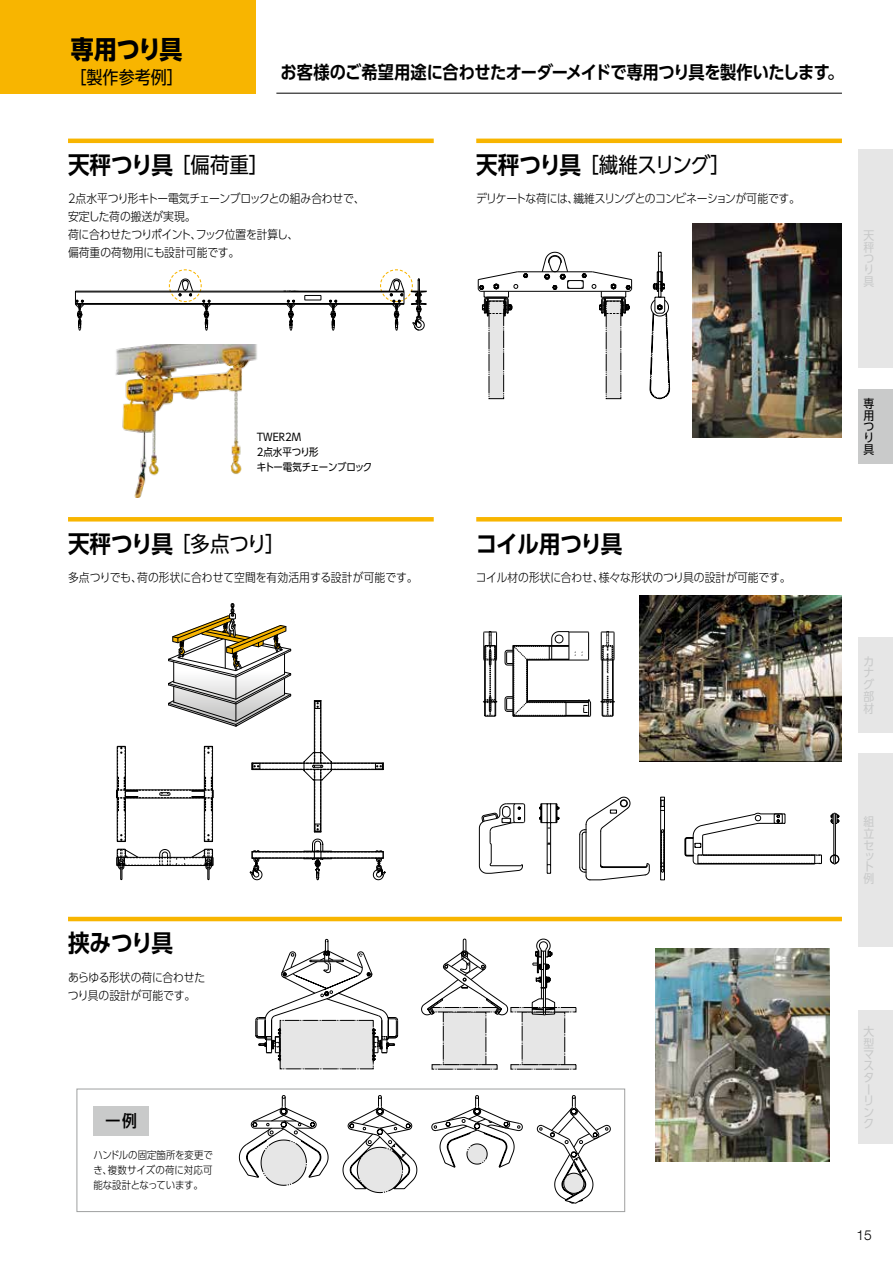
<style>
.page{position:relative;width:893px;height:1263px;background:#fff}
.page>*{position:absolute;margin:0;border:0;box-sizing:border-box;transform-origin:0 0}
.t1{font:700 25.5px "UD Shin Go C Oniz Pr 6";letter-spacing:-.03em;color:#000}
.t2{font:24px "UD Shin Go C Oniz Pr 6 De B";letter-spacing:-.03em;color:#000}
.t3{font:21.6px "UD Shin Go C Oniz Pr 6";letter-spacing:-.025em;color:#000}
.t4{font:18px "UD Shin Go C Oniz Pr 6 De B";letter-spacing:-.02em;color:#000}
.t5{font:17.85px "UD Shin Go C Oniz Pr 6";color:#000}
.t6{font:500 16.5px "UD Shin Go C Oniz Pr 6";color:#000}
.t7{font:300 13.8px "Helvetica Neue LT Com";color:#000}
.t8{font:300 12px/18px "UD Shin Go C Oniz Pr 6";letter-spacing:-.015em;color:#000}
.t9{font:300 12px "UD Shin Go C Oniz Pr 6";letter-spacing:-.035em;color:#000}
.t10{font:12px/11.6px "UD Shin Go C Oniz Pr 6";color:#c9caca}
.t11{font:12px/11.6px "UD Shin Go C Oniz Pr 6";color:#000}
.t12{font:300 10.5px/15px "UD Shin Go C Oniz Pr 6";letter-spacing:-.005em;color:#000;text-align:justify}
.t13{font:10.5px/15px "UD Shin Go C Oniz Pr 6";letter-spacing:-.015em;color:#000}
.s1{font-family:"UD Shin Go C Oniz Pr 6";font-size:21.6px}
.s2{font-family:"UD Shin Go C Oniz Pr 6 De B";font-size:24px}
</style>
<div class="page">
<div style="left:280px;top:1020px;width:93px;height:49px;background:#e6e6e6"></div>
<svg style="left:255px;top:939px;width:143px;height:122px"></svg>
<svg style="left:421px;top:939px;width:155px;height:130px"></svg>
<svg style="left:239px;top:1095px;width:89px;height:90px"></svg>
<svg style="left:537px;top:1095px;width:74px;height:108px"></svg>
<svg style="left:431px;top:1095px;width:92px;height:72px"></svg>
<svg style="left:343px;top:1095px;width:74px;height:98px"></svg>
<img style="left:692px;top:224px;width:150px;height:213px">
<img style="left:115px;top:344px;width:142px;height:153px">
<div style="left:489px;top:301px;width:15px;height:98px;background:#e6e6e6"></div>
<div style="left:489px;top:301px;width:15px;height:98px;border:1px dashed #000"></div>
<div style="left:606px;top:301px;width:15px;height:98px;background:#e6e6e6"></div>
<svg style="left:478px;top:252px;width:154px;height:64px"></svg>
<hr style="left:661px;top:252px;width:1px;height:30px;background:#000">
<hr style="left:658px;top:252px;width:1px;height:30px;background:#000">
<svg style="left:650px;top:271px;width:20px;height:128px"></svg>
<img style="left:639px;top:596px;width:203px;height:165px">
<hr style="left:75px;top:291px;width:216px;height:1px;background:#000">
<hr style="left:75px;top:304px;width:216px;height:1px;background:#000">
<svg style="left:305px;top:295px;width:17px;height:6px"></svg>
<hr style="left:75px;top:292px;width:216px;height:1px;background:#000">
<hr style="left:75px;top:303px;width:216px;height:1px;background:#000">
<hr style="left:291px;top:291px;width:113px;height:1px;background:#000">
<hr style="left:291px;top:304px;width:113px;height:1px;background:#000">
<hr style="left:291px;top:292px;width:113px;height:1px;background:#000">
<hr style="left:291px;top:303px;width:113px;height:1px;background:#000">
<svg style="left:329px;top:300px;width:9px;height:30px"></svg>
<svg style="left:286px;top:300px;width:10px;height:30px"></svg>
<svg style="left:75px;top:291px;width:9px;height:39px"></svg>
<svg style="left:168px;top:269px;width:43px;height:61px"></svg>
<svg style="left:379px;top:269px;width:48px;height:61px"></svg>
<img style="left:655px;top:948px;width:174px;height:213px">
<svg style="left:483px;top:631px;width:132px;height:86px"></svg>
<div style="left:660px;top:797px;width:5px;height:83px;border:1px solid #000"></div>
<svg style="left:660px;top:800px;width:5px;height:11px"></svg>
<svg style="left:661px;top:830px;width:4px;height:42px"></svg>
<svg style="left:579px;top:797px;width:70px;height:83px"></svg>
<svg style="left:479px;top:803px;width:80px;height:71px"></svg>
<svg style="left:685px;top:813px;width:155px;height:52px"></svg>
<div style="left:0;top:0;width:255px;height:94px;background:#f8b500"></div>
<hr style="left:68px;top:139px;width:366px;height:4px;background:#f8b500">
<hr style="left:476px;top:517px;width:366px;height:4px;background:#f8b500">
<hr style="left:476px;top:139px;width:366px;height:4px;background:#f8b500">
<hr style="left:68px;top:517px;width:366px;height:4px;background:#f8b500">
<hr style="left:276px;top:93px;width:566px;height:1px;background:#000">
<hr style="left:68px;top:917px;width:774px;height:4px;background:#f8b500">
<svg style="left:116px;top:603px;width:269px;height:277px"></svg>
<div style="left:94px;top:1106px;width:55px;height:29px;background:#c9caca"></div>
<div style="left:77px;top:1089px;width:548px;height:123px;border:1px solid #9fa0a0"></div>
<div style="left:859px;top:753px;width:34px;height:194px;background:#e6e6e6"></div>
<div style="left:859px;top:1011px;width:34px;height:133px;background:#e6e6e6"></div>
<div style="left:859px;top:637px;width:34px;height:95px;background:#e6e6e6"></div>
<div style="left:859px;top:389px;width:34px;height:74px;background:#c9caca"></div>
<div style="left:859px;top:149px;width:34px;height:218px;background:#e6e6e6"></div>
<h1 class="t1" style="left:71px;top:28px;width:113px">専用つり具</h1>
<h3 class="t5" style="left:70px;top:63px;width:114px">［製作参考例］</h3>
<h3 class="t4" style="left:281px;top:57px;width:564px">お客様のご希望用途に合わせたオーダーメイドで専用つり具を製作いたします。</h3>
<h2 class="t2" style="left:68px;top:146px;width:202px">天秤つり具 <span class="s1">［偏荷重］</span></h2>
<h3 class="t3" style="left:476px;top:148px;width:255px"><span class="s2">天秤つり具</span> ［繊維スリング］</h3>
<p class="t8" style="left:68px;top:189px;width:298px">2点水平つり形キトー電気チェーンブロックとの組み合わせで、安定した荷の搬送が実現。<br>荷に合わせたつりポイント、フック位置を計算し、<br>偏荷重の荷物用にも設計可能です。</p>
<p class="t9" style="left:476px;top:189px;width:325px">デリケートな荷には、繊維スリングとのコンビネーションが可能です。</p>
<p class="t10" style="left:863px;top:229px;width:12px">天秤つり具</p>
<p class="t13" style="left:257px;top:429px;width:117px">TWER2M<br>2点水平つり形<br>キトー電気チェーンブロック</p>
<h3 class="t3" style="left:68px;top:526px;width:218px"><span class="s2">天秤つり具</span> ［多点つり］</h3>
<p class="t8" style="left:68px;top:568px;width:351px">多点つりでも、荷の形状に合わせて空間を有効活用する設計が可能です。</p>
<h2 class="t2" style="left:476px;top:524px;width:148px">コイル用つり具</h2>
<p class="t8" style="left:476px;top:568px;width:316px">コイル材の形状に合わせ、様々な形状のつり具の設計が可能です。</p>
<h2 class="t2" style="left:68px;top:924px;width:106px">挟みつり具</h2>
<p class="t8" style="left:68px;top:967px;width:139px">あらゆる形状の荷に合わせたつり具の設計が可能です。</p>
<h3 class="t6" style="left:106px;top:1107px;width:33px">一例</h3>
<p class="t12" style="left:93px;top:1147px;width:121px">ハンドルの固定箇所を変更でき、複数サイズの荷に対応可能な設計となっています。</p>
<p class="t11" style="left:863px;top:397px;width:12px">専用つり具</p>
<p class="t10" style="left:863px;top:654px;width:12px">カナグ部材</p>
<p class="t10" style="left:863px;top:815px;width:12px;line-height:12px;text-align:justify">組立セ</p>
<p class="t10" style="left:863px;top:850px;width:12px;line-height:10.6px">ット</p>
<p class="t10" style="left:863px;top:872px;width:12px">例</p>
<p class="t10" style="left:863px;top:1025px;width:12px">大型マスターリンク</p>
<p class="t7" style="left:856px;top:1226px;width:17px">15</p>
</div>
